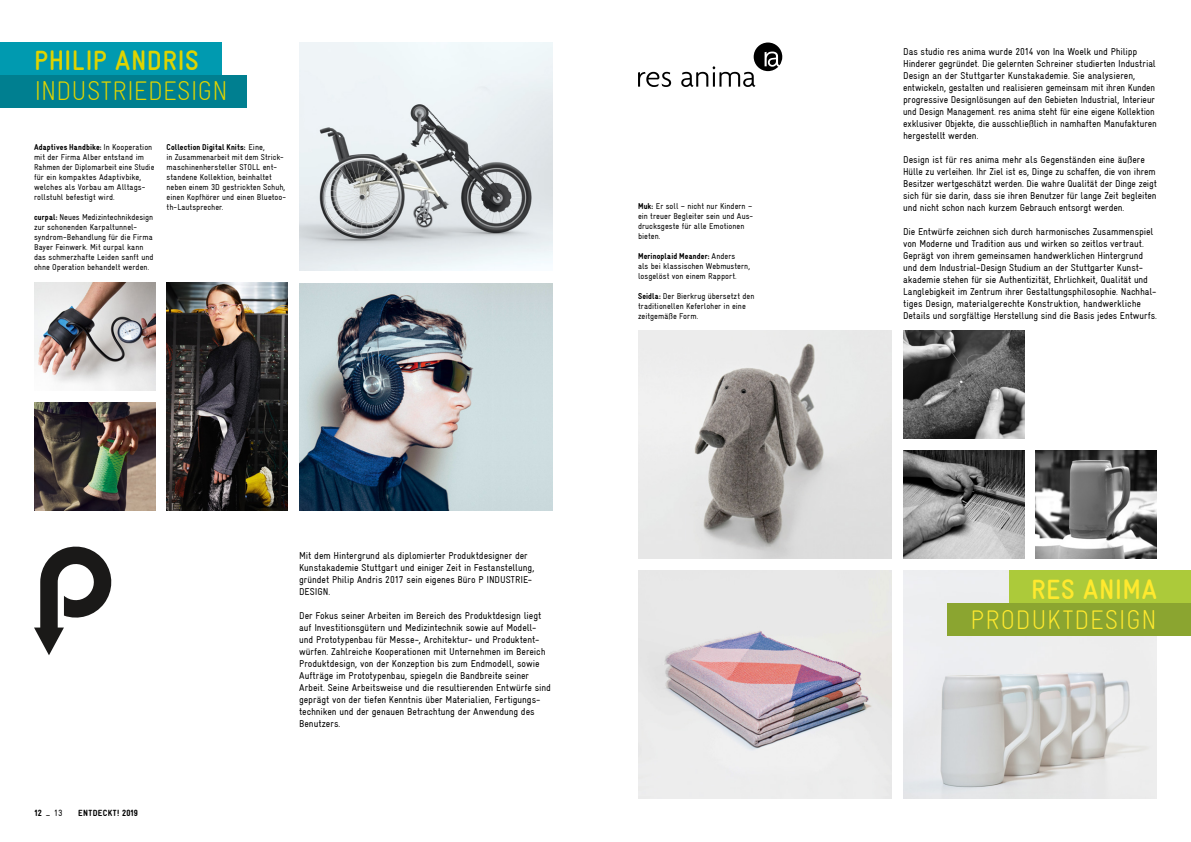
<style>
.page{position:relative;width:1191px;height:842px;background:#fff}
.page>*{position:absolute;margin:0;border:0;box-sizing:border-box;transform-origin:0 0}
.t1{font:28px "Gravur Condensed Bold CE";letter-spacing:.01em;color:#dfd400}
.t2{font:28px "Gravur Condensed Bold CE";letter-spacing:.02em;color:#ffe92e}
.t3{font:27px "Gravur Condensed Light CE";letter-spacing:-.01em;color:#dfd400}
.t4{font:27px "Gravur Condensed Light CE";letter-spacing:.01em;color:#ffe92e}
.t5{font:10px/12px "Gravur Condensed Reg CE";letter-spacing:-.005em;color:#000}
.t6{font:9px "Gravur Condensed Black CE";letter-spacing:.04em;color:#000}
.t7{font:9px "Gravur Condensed Reg CE";color:#000}
.t8{font:8.5px/10px "Gravur Condensed Reg CE";letter-spacing:.005em;color:#000}
.t9{font:8.5px "Gravur Condensed Black CE";letter-spacing:.015em;color:#000}
.s1{font-family:"Gravur Condensed Reg CE"}
.s2{font-family:"Gravur Condensed Black CE"}
</style>
<div class="page">
<img style="left:903px;top:331px;width:121px;height:108px">
<img style="left:299px;top:283px;width:254px;height:228px">
<img style="left:34px;top:403px;width:121px;height:108px">
<img style="left:34px;top:283px;width:121px;height:108px">
<img style="left:167px;top:283px;width:121px;height:228px">
<img style="left:903px;top:571px;width:254px;height:228px">
<img style="left:638px;top:331px;width:253px;height:228px">
<img style="left:638px;top:571px;width:253px;height:228px">
<img style="left:903px;top:451px;width:121px;height:108px">
<img style="left:1035px;top:451px;width:122px;height:108px">
<img style="left:299px;top:43px;width:254px;height:228px">
<div style="left:0;top:43px;width:221px;height:32px;background:#009ab0"></div>
<div style="left:0;top:75px;width:247px;height:33px;background:#007f90"></div>
<div style="left:1009px;top:571px;width:182px;height:32px;background:#acca3a"></div>
<div style="left:947px;top:603px;width:244px;height:33px;background:#8ba530"></div>
<svg style="left:638px;top:72px;width:33px;height:15px"></svg>
<svg style="left:681px;top:43px;width:101px;height:44px"></svg>
<svg style="left:34px;top:547px;width:77px;height:108px"></svg>
<h1 class="t1" style="left:34px;top:45px;width:166px">PHILIP ANDRIS</h1>
<h2 class="t3" style="left:34px;top:76px;width:195px">INDUSTRIEDESIGN</h2>
<p class="t9" style="left:34px;top:143px;width:120px">Adaptives Handbike: <span class="s1">In Kooperation</span></p>
<p class="t8" style="left:34px;top:153px;width:122px">mit der Firma Alber entstand im<br>Rahmen der Diplomarbeit eine Studie für ein kompaktes Adaptivbike, welches als Vorbau am Alltags&shy;rollstuhl befestigt wird.</p>
<p class="t8" style="left:34px;top:213px;width:121px"><span class="s2">curpal:</span> Neues Medizintechnikdesign zur schonenden Karpaltunnel&shy;syndrom-Behandlung für die Firma Bayer Feinwerk. Mit curpal kann das schmerzhafte Leiden sanft und ohne Operation behandelt werden.</p>
<p class="t9" style="left:167px;top:143px;width:100px">Collection Digital Knits: <span class="s1">Eine,</span></p>
<p class="t8" style="left:167px;top:153px;width:121px">in Zusammenarbeit mit dem Strick&shy;maschinenhersteller STOLL ent&shy;standene Kollektion, beinhaltet neben einem 3D gestrickten Schuh, einen Kopfhörer und einen Bluetoo&shy;th-Lautsprecher.</p>
<p class="t8" style="left:638px;top:201px;width:117px"><span class="s2">Muk:</span> Er soll – nicht nur Kindern – ein treuer Begleiter sein und Aus&shy;drucksgeste für alle Emotionen bieten.</p>
<p class="t9" style="left:638px;top:251px;width:99px">Merinoplaid Meander: <span class="s1">Anders</span></p>
<p class="t8" style="left:638px;top:261px;width:114px">als bei klassischen Webmustern, losgelöst von einem Rapport.</p>
<p class="t8" style="left:638px;top:291px;width:118px"><span class="s2">Seidla:</span> Der Bierkrug übersetzt den traditionellen Keferloher in eine zeitgemäße Form.</p>
<p class="t7" style="left:34px;top:808px;width:30px"><span class="s2">12</span> _ 13</p>
<p class="t6" style="left:78px;top:808px;width:61px">ENTDECKT! 2019</p>
<p class="t5" style="left:299px;top:549px;width:237px">Mit dem Hintergrund als diplomierter Produktdesigner der Kunstakademie Stuttgart und einiger Zeit in Festanstellung, gründet Philip Andris 2017 sein eigenes Büro P INDUSTRIE-DESIGN.</p>
<p class="t5" style="left:299px;top:609px;width:253px">Der Fokus seiner Arbeiten im Bereich des Produktdesign liegt auf Investitionsgütern und Medizintechnik sowie auf Modell&shy;und Prototypenbau für Messe-, Architektur- und Produktent&shy;würfen. Zahlreiche Kooperationen mit Unternehmen im Bereich Produktdesign, von der Konzeption bis zum Endmodell, sowie Aufträge im Prototypenbau, spiegeln die Bandbreite seiner Arbeit. Seine Arbeitsweise und die resultierenden Entwürfe sind geprägt von der tiefen Kenntnis über Materialien, Fertigungs&shy;techniken und der genauen Betrachtung der Anwendung des Benutzers.</p>
<p class="t5" style="left:903px;top:45px;width:255px">Das studio res anima wurde 2014 von Ina Woelk und Philipp Hinderer gegründet. Die gelernten Schreiner studierten Industrial Design an der Stuttgarter Kunstakademie. Sie analysieren, entwickeln, gestalten und realisieren gemeinsam mit ihren Kunden progressive Designlösungen auf den Gebieten Industrial, Interieur und Design Management. res anima steht für eine eigene Kollektion exklusiver Objekte, die ausschließlich in namhaften Manufakturen hergestellt werden.</p>
<p class="t5" style="left:903px;top:153px;width:255px">Design ist für res anima mehr als Gegenständen eine äußere Hülle zu verleihen. Ihr Ziel ist es, Dinge zu schaffen, die von ihrem Besitzer wertgeschätzt werden. Die wahre Qualität der Dinge zeigt sich für sie darin, dass sie ihren Benutzer für lange Zeit begleiten und nicht schon nach kurzem Gebrauch entsorgt werden.</p>
<p class="t5" style="left:903px;top:225px;width:255px">Die Entwürfe zeichnen sich durch harmonisches Zusammenspiel von Moderne und Tradition aus und wirken so zeitlos vertraut.<br>Geprägt von ihrem gemeinsamen handwerklichen Hintergrund und dem Industrial-Design Studium an der Stuttgarter Kunst&shy;akademie stehen für sie Authentizität, Ehrlichkeit, Qualität und Langlebigkeit im Zentrum ihrer Gestaltungsphilosophie. Nachhal&shy;tiges Design, materialgerechte Konstruktion, handwerkliche Details und sorgfältige Herstellung sind die Basis jedes Entwurfs.</p>
<h1 class="t2" style="left:1031px;top:573px;width:127px">RES ANIMA</h1>
<h2 class="t4" style="left:970px;top:604px;width:188px">PRODUKTDESIGN</h2>
</div>
